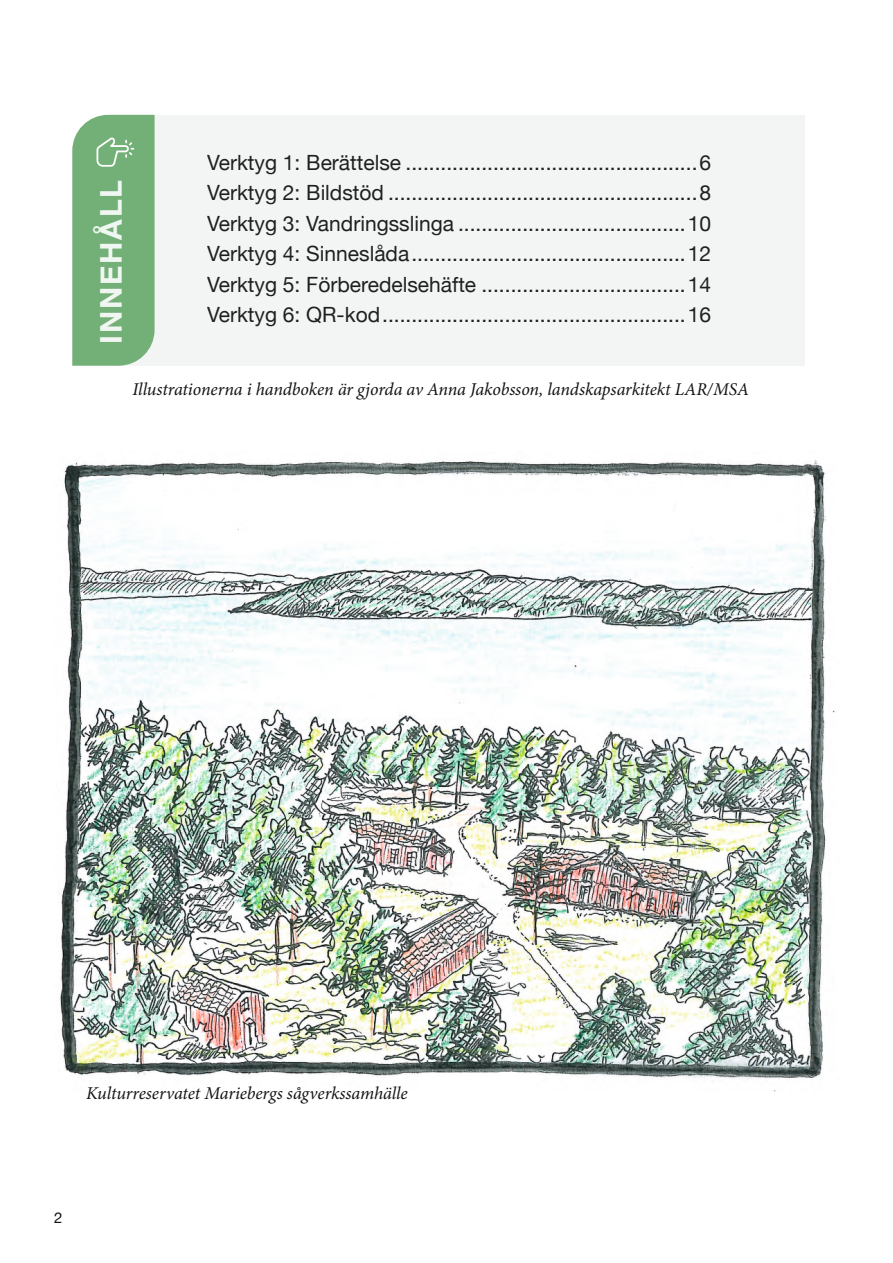
<style>
.page{position:relative;width:893px;height:1263px;background:#fff}
.page>*{position:absolute;margin:0;border:0;box-sizing:border-box;transform-origin:0 0}
.t1{font:700 30px "Helvetica Neue";letter-spacing:.06em;color:#fff}
.t2{font:21px/30.5px "Helvetica Neue";color:#131413;text-align:justify}
.t3{font:italic 18px "Minion Pro";letter-spacing:-.005em;color:#131413}
.t4{font:15px "Helvetica Neue";color:#131413}
</style>
<div class="page">
<img style="left:60px;top:460px;width:775px;height:632px">
<div style="left:113px;top:115px;width:691px;height:251px;background:#f3f5f5"></div>
<div style="left:72px;top:115px;width:83px;height:251px;background:#73b077"></div>
<h1 class="t1" style="left:88px;top:344px;width:165px;rotate:-90deg">INNEHÅLL</h1>
<p class="t2" style="left:207px;top:148px;width:506px">Verktyg 1: Berättelse ..................................................6<br>Verktyg 2: Bildstöd .....................................................8<br>Verktyg 3: Vandringsslinga .......................................10<br>Verktyg 4: Sinneslåda...............................................12<br>Verktyg 5: Förberedelsehäfte ...................................14<br>Verktyg 6: QR-kod....................................................16</p>
<p class="t3" style="left:132px;top:377px;width:618px">Illustrationerna i handboken är gjorda av Anna Jakobsson, landskapsarkitekt LAR/MSA</p>
<p class="t3" style="left:86px;top:1081px;width:323px">Kulturreservatet Mariebergs sågverkssamhälle</p>
<p class="t4" style="left:54px;top:1207px;width:10px">2</p>
</div>
